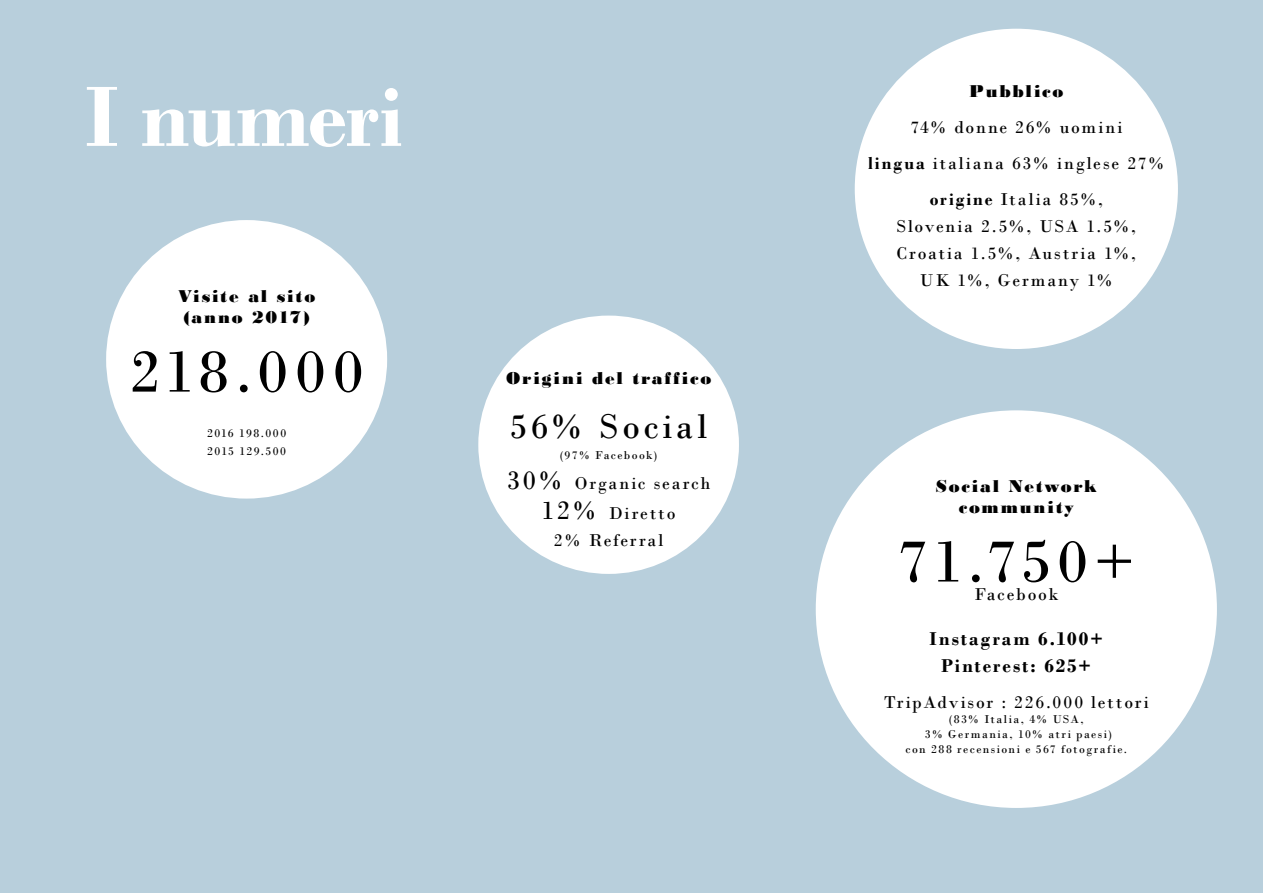
<style>
.page{position:relative;width:1263px;height:893px;background:#b8cfdc}
.page>*{position:absolute;margin:0;border:0;box-sizing:border-box;transform-origin:0 0}
.t1{font:700 90px "Bodoni";letter-spacing:-.005em;color:#fff}
.t2{font:63px "Bodoni";letter-spacing:.075em;color:#000}
.t3{font:36px "Bodoni";letter-spacing:.1em;color:#000}
.t4{font:700 19.5px/27px "Bodoni";letter-spacing:.1em;color:#000;text-align:center}
.t5{font:18px/36px "Bodoni";letter-spacing:.1em;color:#000;text-align:center}
.t6{font:18px/21px "Bodoni MT Black";letter-spacing:.1em;color:#000;text-align:center}
.t7{font:12px/15px "Bodoni";letter-spacing:.115em;color:#000;text-align:center}
.s1{font-size:27px}
.s2{font-weight:700}
</style>
<div class="page">
<div style="left:478px;top:316px;width:261px;height:258px;background:#fff;border-radius:50%"></div>
<div style="left:816px;top:410px;width:401px;height:398px;background:#fff;border-radius:50%"></div>
<div style="left:106px;top:220px;width:281px;height:279px;background:#fff;border-radius:50%"></div>
<div style="left:855px;top:29px;width:323px;height:320px;background:#fff;border-radius:50%"></div>
<h1 class="t1" style="left:85px;top:63px;width:320px">I numeri</h1>
<p class="t6" style="left:178px;top:285px;width:139px">Visite al sito (anno 2017)</p>
<h2 class="t2" style="left:130px;top:334px;width:236px">218.000</h2>
<p class="t7" style="left:207px;top:424px;width:81px;line-height:18px;text-align:left">2016 198.000<br>2015 129.500</p>
<p class="t6" style="left:506px;top:368px;width:207px">Origini del traffico</p>
<h3 class="t3" style="left:510px;top:405px;width:199px">56% Social</h3>
<p class="t7" style="left:560px;top:448px;width:99px">(97% Facebook)</p>
<p class="t5" style="left:507px;top:468px;width:205px;line-height:30px"><span class="s1">30%</span> Organic search<br><span class="s1">12%</span> Diretto</p>
<p class="t5" style="left:554px;top:522px;width:111px">2% Referral</p>
<p class="t6" style="left:969px;top:81px;width:96px">Pubblico</p>
<p class="t5" style="left:868px;top:109px;width:298px">74% donne 26% uomini<br><span class="s2">lingua</span> italiana 63% inglese 27% <span class="s2">origine</span> Italia 85%,</p>
<p class="t5" style="left:896px;top:213px;width:241px;line-height:27px">Slovenia 2.5%, USA 1.5%,<br>Croatia 1.5%, Austria 1%,<br>UK 1%, Germany 1%</p>
<p class="t6" style="left:936px;top:475px;width:162px">Social Network community</p>
<h2 class="t2" style="left:897px;top:524px;width:240px">71.750+</h2>
<p class="t5" style="left:974px;top:576px;width:85px">Facebook</p>
<p class="t4" style="left:929px;top:625px;width:175px">Instagram 6.100+<br>Pinterest: 625+</p>
<p class="t5" style="left:884px;top:684px;width:266px">TripAdvisor : 226.000 lettori</p>
<p class="t7" style="left:905px;top:711px;width:223px">(83% Italia, 4% USA,<br>3% Germania, 10% atri paesi)<br>con 288 recensioni e 567 fotografie.</p>
</div>
